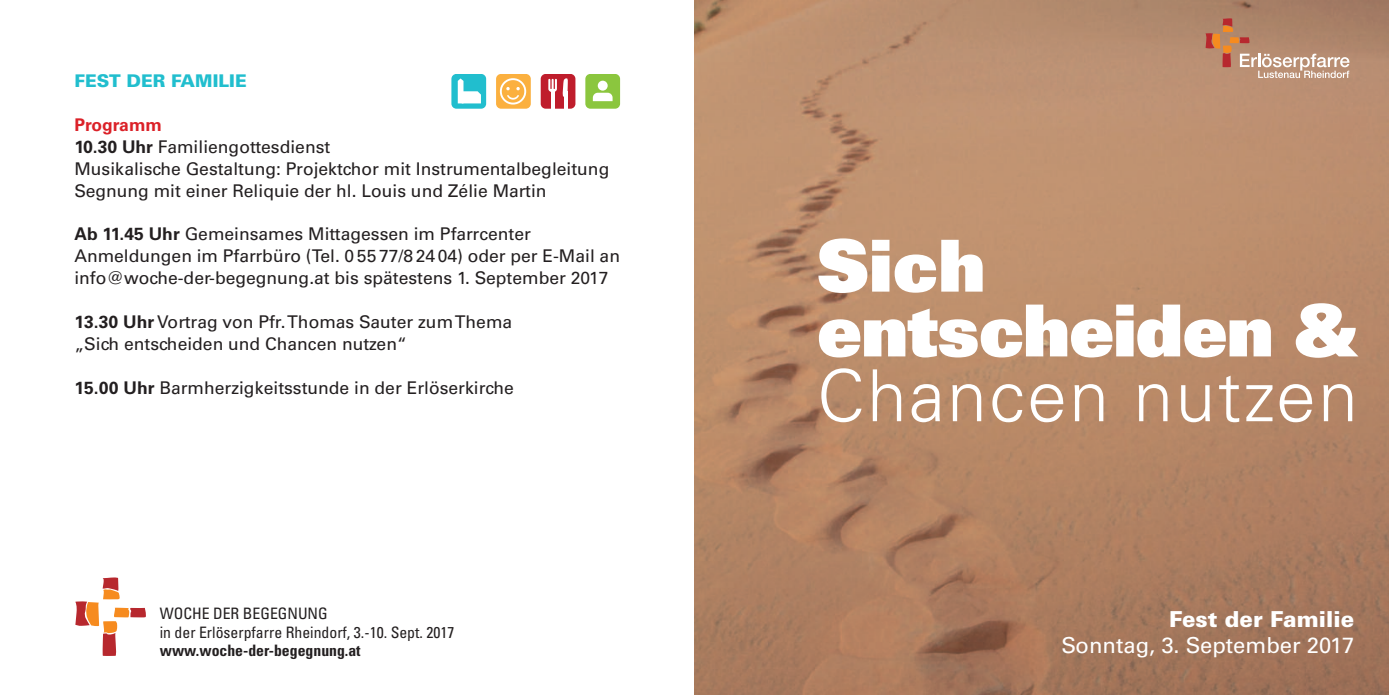
<style>
.page{position:relative;width:1389px;height:695px;background:#fff}
.page>*{position:absolute;margin:0;border:0;box-sizing:border-box;transform-origin:0 0}
.t1{font:71.75px/64.8px "Univers LT Std X Black";letter-spacing:-.01em;color:#fff}
.t2{font:300 71.75px "Univers LT Std";letter-spacing:.03em;color:#fff}
.t3{font:22.05px "Univers LT Std";color:#fff}
.t4{font:900 22.05px "Univers LT Std";color:#fff}
.t5{font:17.5px/21.9px "Univers LT Std";color:#231f20}
.t6{font:900 17.5px "Univers LT Std";color:#21bece}
.t7{font:condensed 15.75px/18.4px "Univers LT Std";color:#231f20}
.t8{font:700 condensed 15.75px "Univers LT Std";color:#231f20}
.s1{font-weight:700;color:#db2128}
.s2{font-weight:700}
</style>
<div class="page">
<img style="left:694px;top:0;width:695px;height:694px">
<svg style="left:1205px;top:18px;width:144px;height:60px;background:#bb9077"></svg>
<div style="left:585px;top:74px;width:35px;height:35px;background:#8bc63e;border-radius:5px"></div>
<div style="left:598px;top:81px;width:10px;height:10px;background:#fff;border-radius:50%"></div>
<svg style="left:593px;top:93px;width:20px;height:8px"></svg>
<div style="left:541px;top:74px;width:34px;height:35px;background:#bf1d2c;border-radius:5px"></div>
<hr style="left:551px;top:92px;width:3px;height:17px;background:#fff">
<hr style="left:564px;top:92px;width:3px;height:17px;background:#fff">
<svg style="left:548px;top:78px;width:20px;height:19px"></svg>
<div style="left:496px;top:74px;width:35px;height:35px;background:#fbb03f;border-radius:5px"></div>
<svg style="left:500px;top:78px;width:26px;height:26px"></svg>
<div style="left:451px;top:74px;width:35px;height:35px;background:#21bece;border-radius:5px"></div>
<svg style="left:458px;top:78px;width:23px;height:25px"></svg>
<svg style="left:75px;top:577px;width:71px;height:79px"></svg>
<p class="t6" style="left:74px;top:74px;width:174px">FEST DER FAMILIE</p>
<p class="t5" style="left:74px;top:115px;width:536px"><span class="s1">Programm<br></span><span class="s2">10.30 Uhr</span> Familiengottesdienst<br>Musikalische Gestaltung: Projektchor mit Instrumentalbegleitung Segnung mit einer Reliquie der hl. Louis und Zélie Martin</p>
<p class="t5" style="left:74px;top:225px;width:547px"><span class="s2">Ab 11.45 Uhr</span> Gemeinsames Mittagessen im Pfarrcenter<br>Anmeldungen im Pfarrbüro (Tel. 0 55 77/8 24 04) oder per E-Mail an info@woche-der-begegnung.at bis spätestens 1. September 2017</p>
<p class="t5" style="left:74px;top:312px;width:439px"><span class="s2">13.30 Uhr</span> Vortrag von Pfr.Thomas Sauter zumThema „Sich entscheiden und Chancen nutzen“</p>
<p class="t5" style="left:74px;top:378px;width:441px"><span class="s2">15.00 Uhr</span> Barmherzigkeitsstunde in der Erlöserkirche</p>
<p class="t7" style="left:160px;top:605px;width:296px">WOCHE DER BEGEGNUNG<br>in der Erlöserpfarre Rheindorf, 3.-10. Sept. 2017</p>
<p class="t8" style="left:160px;top:644px;width:202px">www.woche-der-begegnung.at</p>
<h1 class="t1" style="left:817px;top:240px;width:543px">Sich entscheiden &amp;</h1>
<h1 class="t2" style="left:817px;top:369px;width:542px">Chancen nutzen</h1>
<p class="t4" style="left:1169px;top:610px;width:187px">Fest der Familie</p>
<p class="t3" style="left:1061px;top:637px;width:294px">Sonntag, 3. September 2017</p>
</div>
